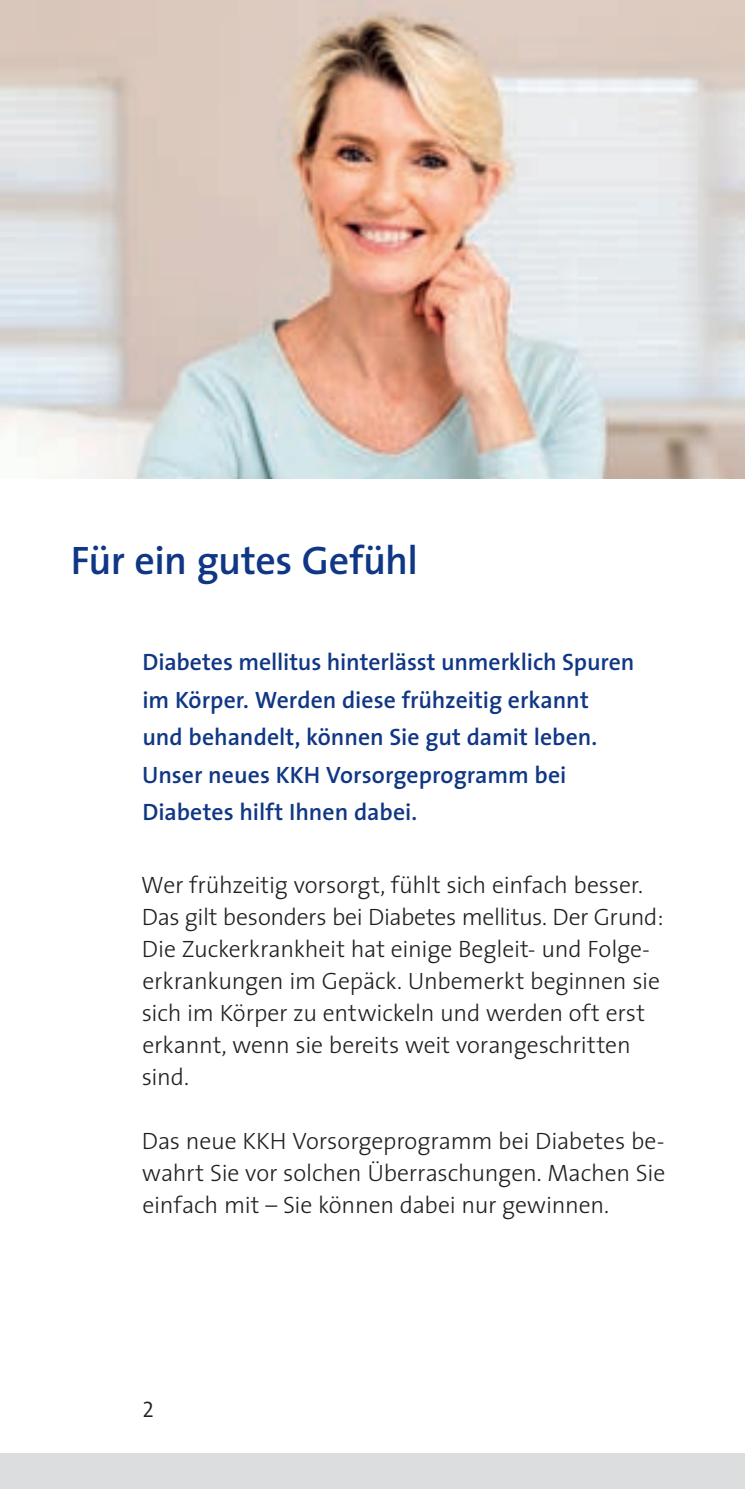
<style>
.page{position:relative;width:745px;height:1489px;background:#fff}
.page>*{position:absolute;margin:0;border:0;box-sizing:border-box;transform-origin:0 0}
.t1{font:600 40px "The Sans";letter-spacing:-.015em;color:#103785}
.t2{font:300 23.75px/32px "The Sans";letter-spacing:-.01em;color:#231f20}
.t3{font:600 23.75px/37.5px "The Sans";color:#103785}
.t4{font:22.5px "The Sans Semi Light Caps";color:#231f20}
</style>
<div class="page">
<div style="left:0;top:1453px;width:744px;height:35px;background:#dcdddf"></div>
<img style="left:0;top:0;width:744px;height:478px">
<h1 class="t1" style="left:71px;top:527px;width:348px">Für ein gutes Gefühl</h1>
<p class="t3" style="left:142px;top:642px;width:493px">Diabetes mellitus hinterlässt unmerklich Spuren im Körper. Werden diese frühzeitig erkannt und behandelt, können Sie gut damit leben.<br>Unser neues KKH Vorsorgeprogramm bei Diabetes hilft Ihnen dabei.</p>
<p class="t2" style="left:141px;top:868px;width:523px">Wer frühzeitig vorsorgt, fühlt sich einfach besser.<br>Das gilt besonders bei Diabetes mellitus. Der Grund:<br>Die Zuckerkrankheit hat einige Begleit- und Folge&shy;erkrankungen im Gepäck. Unbemerkt beginnen sie sich im Körper zu entwickeln und werden oft erst erkannt, wenn sie bereits weit vorangeschritten sind.</p>
<p class="t2" style="left:142px;top:1123px;width:524px;text-align:justify">Das neue KKH Vorsorgeprogramm bei Diabetes be&shy;wahrt Sie vor solchen Überraschungen. Machen Sie einfach mit – Sie können dabei nur gewinnen.</p>
<p class="t4" style="left:142px;top:1390px;width:13px">2</p>
</div>
